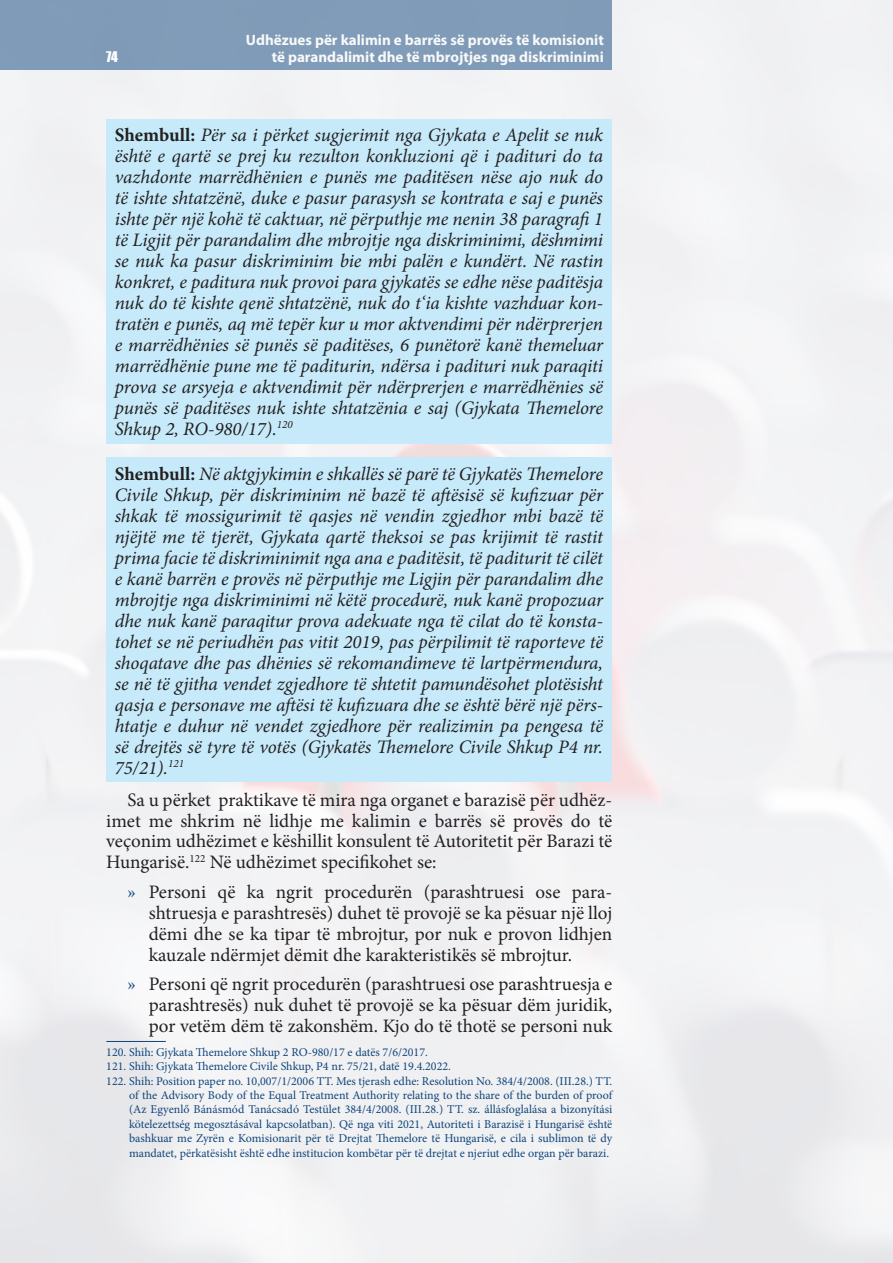
<style>
.page{position:relative;width:893px;height:1263px;background:#fff}
.page>*{position:absolute;margin:0;border:0;box-sizing:border-box;transform-origin:0 0}
.t1{font:italic 19.05px/21px "Minion Pro";letter-spacing:-.01em;color:#231f20;text-align:justify}
.t2{font:19.05px/21px "Minion Pro";color:#231f20;text-align:justify}
.t3{font:700 15px "Myriad Pro";color:#fff}
.t4{font:13.5px "Impact";color:#fff}
.t5{font:12px "Minion Pro";color:#0f457b}
.s1{font-weight:700;font-style:normal}
.s2{color:#0f457b}
</style>
<div class="page">
<div style="left:0;top:0;width:612px;height:70px;background:#809bb7"></div>
<div style="left:106px;top:119px;width:506px;height:324px;background:#c6eafa"></div>
<div style="left:106px;top:458px;width:506px;height:324px;background:#c6eafa"></div>
<hr style="left:106px;top:1041px;width:60px;height:1px;background:#0f457b">
<p class="t3" style="left:246px;top:30px;width:359px">Udhëzues për kalimin e barrës së provës të komisionit</p>
<p class="t4" style="left:106px;top:46px;width:13px">74</p>
<p class="t3" style="left:272px;top:47px;width:334px">të parandalimit dhe të mbrojtjes nga diskriminimi</p>
<p class="t1" style="left:115px;top:125px;width:490px"><span class="s1">Shembull:</span> Për sa i përket sugjerimit nga Gjykata e Apelit se nuk është e qartë se prej ku rezulton konkluzioni që i padituri do ta vazhdonte marrëdhënien e punës me paditësen nëse ajo nuk do të ishte shtatzënë, duke e pasur parasysh se kontrata e saj e punës ishte për një kohë të caktuar, në përputhje me nenin 38 paragrafi 1 të Ligjit për parandalim dhe mbrojtje nga diskriminimi, dëshmimi se nuk ka pasur diskriminim bie mbi palën e kundërt. Në rastin konkret, e paditura nuk provoi para gjykatës se edhe nëse paditësja nuk do të kishte qenë shtatzënë, nuk do t‘ia kishte vazhduar kon&shy;tratën e punës, aq më tepër kur u mor aktvendimi për ndërprerjen e marrëdhënies së punës së paditëses, 6 punëtorë kanë themeluar marrëdhënie pune me të paditurin, ndërsa i padituri nuk paraqiti prova se arsyeja e aktvendimit për ndërprerjen e marrëdhënies së punës së paditëses nuk ishte shtatzënia e saj (Gjykata Themelore Shkup 2, RO-980/17).<sup>120</sup></p>
<p class="t1" style="left:115px;top:464px;width:490px"><span class="s1">Shembull:</span> Në aktgjykimin e shkallës së parë të Gjykatës Themelore Civile Shkup, për diskriminim në bazë të aftësisë së kufizuar për shkak të mossigurimit të qasjes në vendin zgjedhor mbi bazë të njëjtë me të tjerët, Gjykata qartë theksoi se pas krijimit të rastit prima facie të diskriminimit nga ana e paditësit, të paditurit të cilët e kanë barrën e provës në përputhje me Ligjin për parandalim dhe mbrojtje nga diskriminimi në këtë procedurë, nuk kanë propozuar dhe nuk kanë paraqitur prova adekuate nga të cilat do të konsta&shy;tohet se në periudhën pas vitit 2019, pas përpilimit të raporteve të shoqatave dhe pas dhënies së rekomandimeve të lartpërmendura, se në të gjitha vendet zgjedhore të shtetit pamundësohet plotësisht qasja e personave me aftësi të kufizuara dhe se është bërë një përs&shy;htatje e duhur në vendet zgjedhore për realizimin pa pengesa të së drejtës së tyre të votës (Gjykatës Themelore Civile Shkup P4 nr.<br>75/21).<sup>121</sup></p>
<p class="t2" style="left:106px;top:789px;width:507px;text-indent:21px">Sa u përket praktikave të mira nga organet e barazisë për udhëz&shy;imet me shkrim në lidhje me kalimin e barrës së provës do të veçonim udhëzimet e këshillit konsulent të Autoritetit për Barazi të Hungarisë.<sup>122</sup> Në udhëzimet specifikohet se:</p>
<p class="t2" style="left:149px;top:881px;width:465px;text-indent:-21px"><span class="s2">»</span> Personi që ka ngrit procedurën (parashtruesi ose para&shy;shtruesja e parashtresës) duhet të provojë se ka pësuar një lloj dëmi dhe se ka tipar të mbrojtur, por nuk e provon lidhjen kauzale ndërmjet dëmit dhe karakteristikës së mbrojtur.</p>
<p class="t2" style="left:149px;top:974px;width:465px;text-indent:-21px"><span class="s2">»</span> Personi që ngrit procedurën (parashtruesi ose parashtruesja e parashtresës) nuk duhet të provojë se ka pësuar dëm juridik, por vetëm dëm të zakonshëm. Kjo do të thotë se personi nuk</p>
<p class="t5" style="left:106px;top:1044px;width:323px">120. Shih: Gjykata Themelore Shkup 2 RO-980/17 e datës 7/6/2017.</p>
<p class="t5" style="left:106px;top:1058px;width:346px">121. Shih: Gjykata Themelore Civile Shkup, P4 nr. 75/21, datë 19.4.2022.</p>
<p class="t5" style="left:106px;top:1073px;width:507px">122. Shih: Position paper no. 10,007/1/2006 TT. Mes tjerash edhe: Resolution No. 384/4/2008. (III.28.) TT.</p>
<p class="t5" style="left:129px;top:1087px;width:485px">of the Advisory Body of the Equal Treatment Authority relating to the share of the burden of proof</p>
<p class="t5" style="left:129px;top:1101px;width:485px">(Az Egyenlő Bánásmód Tanácsadó Testület 384/4/2008. (III.28.) TT. sz. állásfoglalása a bizonyítási</p>
<p class="t5" style="left:129px;top:1116px;width:485px">kötelezettség megosztásával kapcsolatban). Që nga viti 2021, Autoriteti i Barazisë i Hungarisë është</p>
<p class="t5" style="left:129px;top:1130px;width:485px">bashkuar me Zyrën e Komisionarit për të Drejtat Themelore të Hungarisë, e cila i sublimon të dy</p>
<p class="t5" style="left:129px;top:1145px;width:482px">mandatet, përkatësisht është edhe institucion kombëtar për të drejtat e njeriut edhe organ për barazi.</p>
</div>
